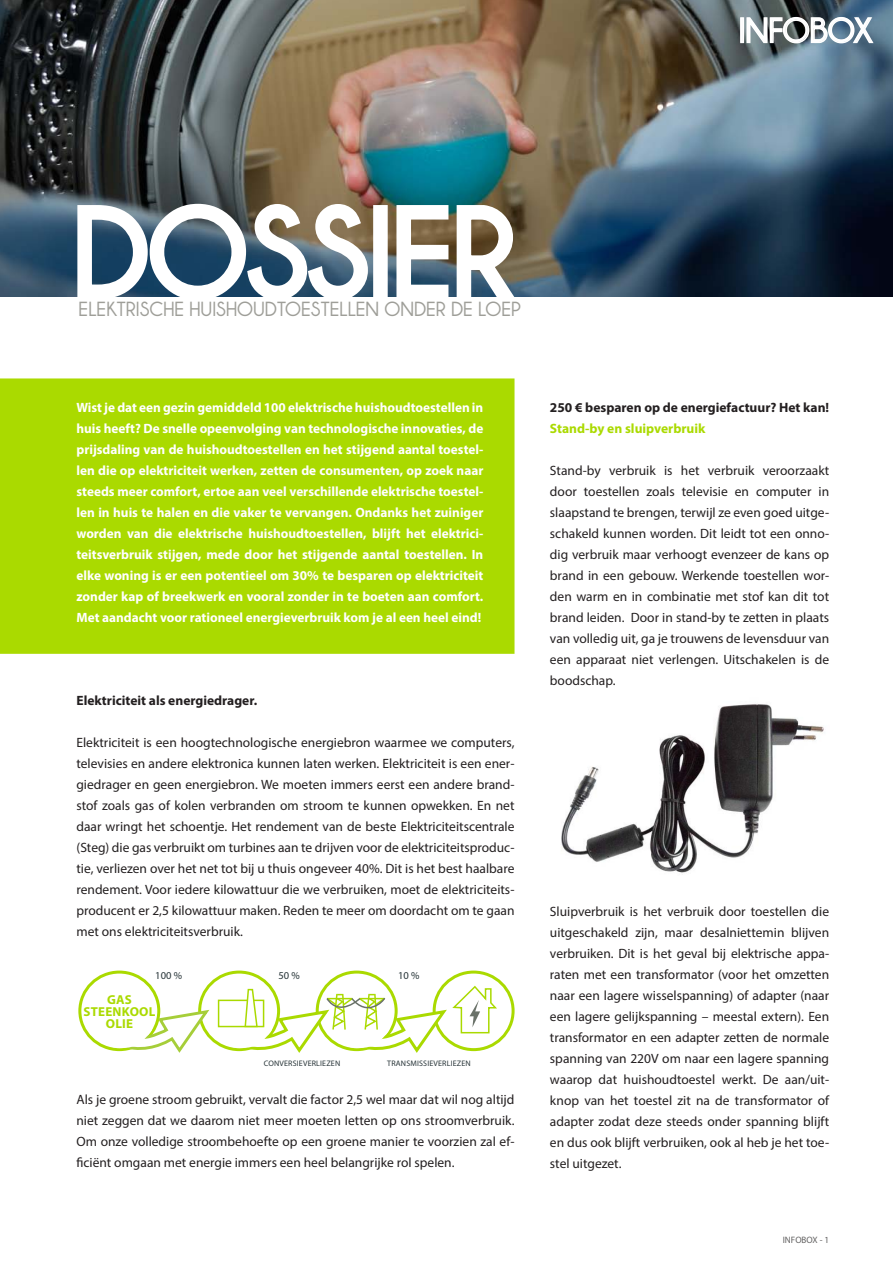
<style>
.page{position:relative;width:893px;height:1263px;background:#fff}
.page>*{position:absolute;margin:0;border:0;box-sizing:border-box;transform-origin:0 0}
.t1{font:700 127.35px "Champagne&Limousines";color:#fff}
.t2{font:700 34.95px "Champagne&Limousines";color:#fff}
.t3{font:700 20.55px "Champagne&Limousines";color:#9e9e98}
.t4{font:13.5px/21px "Myriad Pro";color:#231f20;text-align:justify}
.t5{font:700 13.5px/21px "Myriad Pro";color:#fff;text-align:justify}
.t6{font:700 13.5px "Myriad Pro";color:#231f20}
.t7{font:700 13.5px "Myriad Pro";color:#aada00}
.t8{font:700 13.05px "Myriad Pro";letter-spacing:.02em;color:#aada00}
.t9{font:10.5px "Myriad Pro";color:#273438}
.t10{font:9.3px "Myriad Pro";color:#646363}
.t11{font:7.95px "Myriad Pro";letter-spacing:.02em;color:#273438}
</style>
<div class="page">
<img style="left:0;top:0;width:893px;height:297px">
<svg style="left:74px;top:201px;width:297px;height:96px"></svg>
<div style="left:373px;top:205px;width:15px;height:94px;border:6px solid #fff"></div>
<svg style="left:394px;top:202px;width:127px;height:95px"></svg>
<div style="left:0;top:378px;width:514px;height:276px;background:#aada00"></div>
<div style="left:740px;top:17px;width:4px;height:26px;border:2px solid #fff"></div>
<svg style="left:746px;top:16px;width:129px;height:29px"></svg>
<div style="left:433px;top:970px;width:82px;height:81px;border:3px solid #aada00;border-radius:50%"></div>
<div style="left:198px;top:970px;width:82px;height:81px;border:3px solid #aada00;border-radius:50%"></div>
<div style="left:218px;top:999px;width:46px;height:28px;background:#fff;border:2px solid #aada00"></div>
<svg style="left:225px;top:984px;width:274px;height:69px"></svg>
<div style="left:78px;top:970px;width:82px;height:81px;border:3px solid #aada00;border-radius:50%"></div>
<svg style="left:105px;top:1008px;width:108px;height:45px"></svg>
<img style="left:561px;top:704px;width:263px;height:169px">
<p class="t1" style="left:73px;top:182px;width:443px">DOSSIER</p>
<p class="t3" style="left:79px;top:297px;width:444px">ELEKTRISCHE HUISHOUDTOESTELLEN ONDER DE LOEP</p>
<p class="t2" style="left:739px;top:11px;width:135px">INFOBOX</p>
<p class="t5" style="left:76px;top:396px;width:408px">Wist je dat een gezin gemiddeld 100 elektrische huishoudtoestellen in huis heeft? De snelle opeenvolging van technologische innovaties, de prijsdaling van de huishoudtoestellen en het stijgend aantal toestel&shy;len die op elektriciteit werken, zetten de consumenten, op zoek naar steeds meer comfort, ertoe aan veel verschillende elektrische toestel&shy;len in huis te halen en die vaker te vervangen. Ondanks het zuiniger worden van die elektrische huishoudtoestellen, blijft het elektrici&shy;teitsverbruik stijgen, mede door het stijgende aantal toestellen. In elke woning is er een potentieel om 30% te besparen op elektriciteit zonder kap of breekwerk en vooral zonder in te boeten aan comfort.<br>Met aandacht voor rationeel energieverbruik kom je al een heel eind!</p>
<p class="t6" style="left:550px;top:399px;width:281px">250 € besparen op de energiefactuur? Het kan!</p>
<p class="t7" style="left:550px;top:420px;width:157px">Stand-by en sluipverbruik</p>
<p class="t4" style="left:550px;top:460px;width:281px">Stand-by verbruik is het verbruik veroorzaakt door toestellen zoals televisie en computer in slaapstand te brengen, terwijl ze even goed uitge&shy;schakeld kunnen worden. Dit leidt tot een onno&shy;dig verbruik maar verhoogt evenzeer de kans op brand in een gebouw. Werkende toestellen wor&shy;den warm en in combinatie met stof kan dit tot brand leiden. Door in stand-by te zetten in plaats van volledig uit, ga je trouwens de levensduur van een apparaat niet verlengen. Uitschakelen is de boodschap.</p>
<p class="t6" style="left:76px;top:692px;width:182px">Elektriciteit als energiedrager.</p>
<p class="t4" style="left:76px;top:732px;width:440px">Elektriciteit is een hoogtechnologische energiebron waarmee we computers, televisies en andere elektronica kunnen laten werken. Elektriciteit is een ener&shy;giedrager en geen energiebron. We moeten immers eerst een andere brand&shy;stof zoals gas of kolen verbranden om stroom te kunnen opwekken. En net daar wringt het schoentje. Het rendement van de beste Elektriciteitscentrale (Steg) die gas verbruikt om turbines aan te drijven voor de elektriciteitsproduc&shy;tie, verliezen over het net tot bij u thuis ongeveer 40%. Dit is het best haalbare rendement. Voor iedere kilowattuur die we verbruiken, moet de elektriciteits&shy;producent er 2,5 kilowattuur maken. Reden te meer om doordacht om te gaan met ons elektriciteitsverbruik.</p>
<p class="t9" style="left:155px;top:969px;width:28px">100 %</p>
<p class="t8" style="left:107px;top:991px;width:26px">GAS</p>
<p class="t8" style="left:84px;top:1003px;width:73px">STEENKOOL</p>
<p class="t8" style="left:106px;top:1015px;width:29px">OLIE</p>
<p class="t9" style="left:278px;top:969px;width:23px">50 %</p>
<p class="t9" style="left:398px;top:969px;width:23px">10 %</p>
<p class="t11" style="left:264px;top:1058px;width:78px">CONVERSIEVERLIEZEN</p>
<p class="t11" style="left:387px;top:1058px;width:85px">TRANSMISSIEVERLIEZEN</p>
<p class="t4" style="left:76px;top:1089px;width:439px">Als je groene stroom gebruikt, vervalt die factor 2,5 wel maar dat wil nog altijd niet zeggen dat we daarom niet meer moeten letten op ons stroomverbruik.<br>Om onze volledige stroombehoefte op een groene manier te voorzien zal ef&shy;ficiënt omgaan met energie immers een heel belangrijke rol spelen.</p>
<p class="t4" style="left:550px;top:901px;width:281px">Sluipverbruik is het verbruik door toestellen die uitgeschakeld zijn, maar desalniettemin blijven verbruiken. Dit is het geval bij elektrische appa&shy;raten met een transformator (voor het omzetten naar een lagere wisselspanning) of adapter (naar een lagere gelijkspanning – meestal extern). Een transformator en een adapter zetten de normale spanning van 220V om naar een lagere spanning waarop dat huishoudtoestel werkt. De aan/uit&shy;knop van het toestel zit na de transformator of adapter zodat deze steeds onder spanning blijft en dus ook blijft verbruiken, ook al heb je het toe&shy;stel uitgezet.</p>
<p class="t10" style="left:783px;top:1234px;width:48px">INFOBOX - 1</p>
</div>
